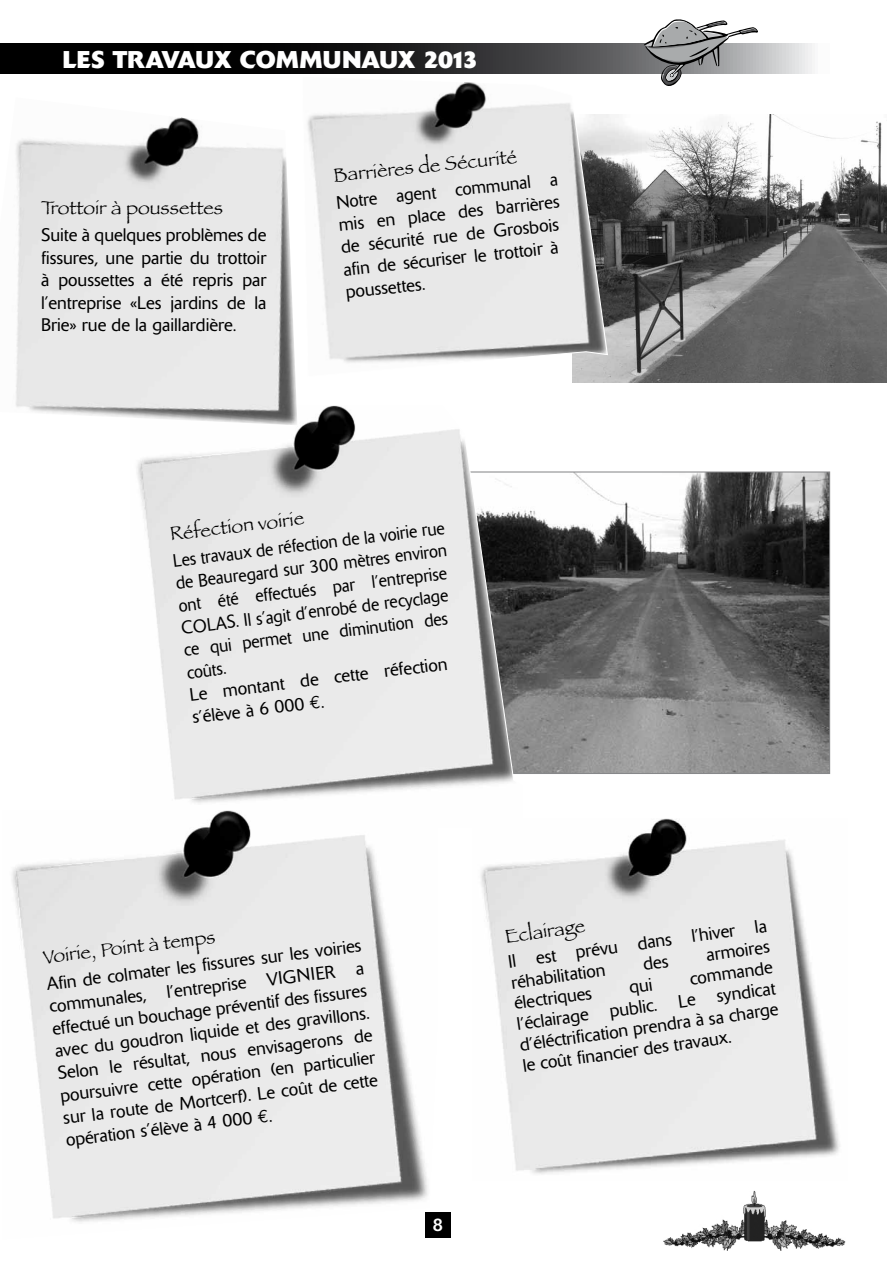
<style>
.page{position:relative;width:893px;height:1263px;background:#fff}
.page>*{position:absolute;margin:0;border:0;box-sizing:border-box;transform-origin:0 0}
.t1{font:700 24px "Delta";color:#fff}
.t2{font:19.5px "Papyrus";color:#000}
.t3{font:300 18px/22.5px "Delta";color:#000;text-align:justify}
.t4{font:300 18px/22.5px "Delta";color:#000;scale:.94 1}
.t5{font:18px "Delta";color:#fff}
.s1{font-family:"Euro Mono";font-weight:400}
</style>
<div class="page">
<img style="left:617px;top:115px;width:269px;height:267px">
<img style="left:523px;top:473px;width:305px;height:299px">
<div style="left:425px;top:1212px;width:26px;height:25px;background:#000"></div>
<img style="left:663px;top:1191px;width:183px;height:59px">
<svg style="left:291px;top:73px;width:326px;height:310px"></svg>
<svg style="left:137px;top:405px;width:386px;height:398px"></svg>
<img style="left:15px;top:97px;width:282px;height:328px">
<img style="left:12px;top:810px;width:426px;height:428px">
<img style="left:481px;top:819px;width:359px;height:355px">
<svg style="left:0;top:44px;width:812px;height:29px;background:#2a2a2b"></svg>
<svg style="left:642px;top:19px;width:116px;height:67px"></svg>
<svg style="left:643px;top:956px;width:26px;height:14px"></svg>
<svg style="left:629px;top:977px;width:23px;height:20px"></svg>
<h1 class="t1" style="left:63px;top:45px;width:416px">LES TRAVAUX COMMUNAUX 2013</h1>
<p class="t2" style="left:41px;top:196px;width:183px">Trottoir à poussettes</p>
<p class="t3" style="left:41px;top:224px;width:227px">Suite à quelques problèmes de fissures, une partie du trottoir à poussettes a été repris par l’entreprise «Les jardins de la Brie» rue de la gaillardière.</p>
<p class="t2" style="left:332px;top:164px;width:189px;rotate:-6deg">Barrières de Sécurité</p>
<p class="t3" style="left:335px;top:191px;width:224px;text-align:left;rotate:-6deg">Notre agent communal a mis en place des barrières de sécurité rue de Grosbois afi n de sécuriser le trottoir à poussettes.</p>
<p class="t2" style="left:168px;top:522px;width:136px;rotate:-7deg">Réfection voirie</p>
<p class="t4" style="left:172px;top:550px;width:292px;rotate:-7deg">Les travaux de réfection de la voirie rue de Beauregard sur 300 mètres environ ont été effectués par l’entreprise<br>COLAS. Il s’agit d’enrobé de recyclage ce qui permet une diminution des coûts.<br>Le montant de cette réfection s’élève à 6 000 <span class="s1">n</span>.</p>
<p class="t2" style="left:42px;top:945px;width:175px;rotate:-7deg">Voirie, Point à temps</p>
<p class="t3" style="left:45px;top:973px;width:318px;rotate:-7deg">Afi n de colmater les fi ssures sur les voiries communales, l’entreprise VIGNIER a effectué un bouchage préventif des fi ssures avec du goudron liquide et des gravillons.<br>Selon le résultat, nous envisagerons de poursuivre cette opération (en particulier sur la route de Mortcerf). Le coût de cette opération s’élève à 4 000 <span class="s1">n</span>.</p>
<p class="t5" style="left:433px;top:1214px;width:12px">8</p>
<p class="t3" style="left:507px;top:951px;width:262px;line-height:21px;rotate:-8deg">Il est prévu dans l’hiver la réhabilitation</p>
<p class="t2" style="left:503px;top:925px;width:82px;rotate:-8deg">Eclairage</p>
<p class="t3" style="left:705px;top:944px;width:65px;rotate:-8deg">armoires</p>
<p class="t3" style="left:513px;top:993px;width:262px;line-height:21px;text-indent:178px;rotate:-8deg">commande l’éclairage public. Le syndicat d’éléctrifi cation prendra à sa charge le coût fi nancier des travaux.</p>
<p class="t3" style="left:513px;top:992px;width:80px;rotate:-8deg">électriques</p>
</div>
